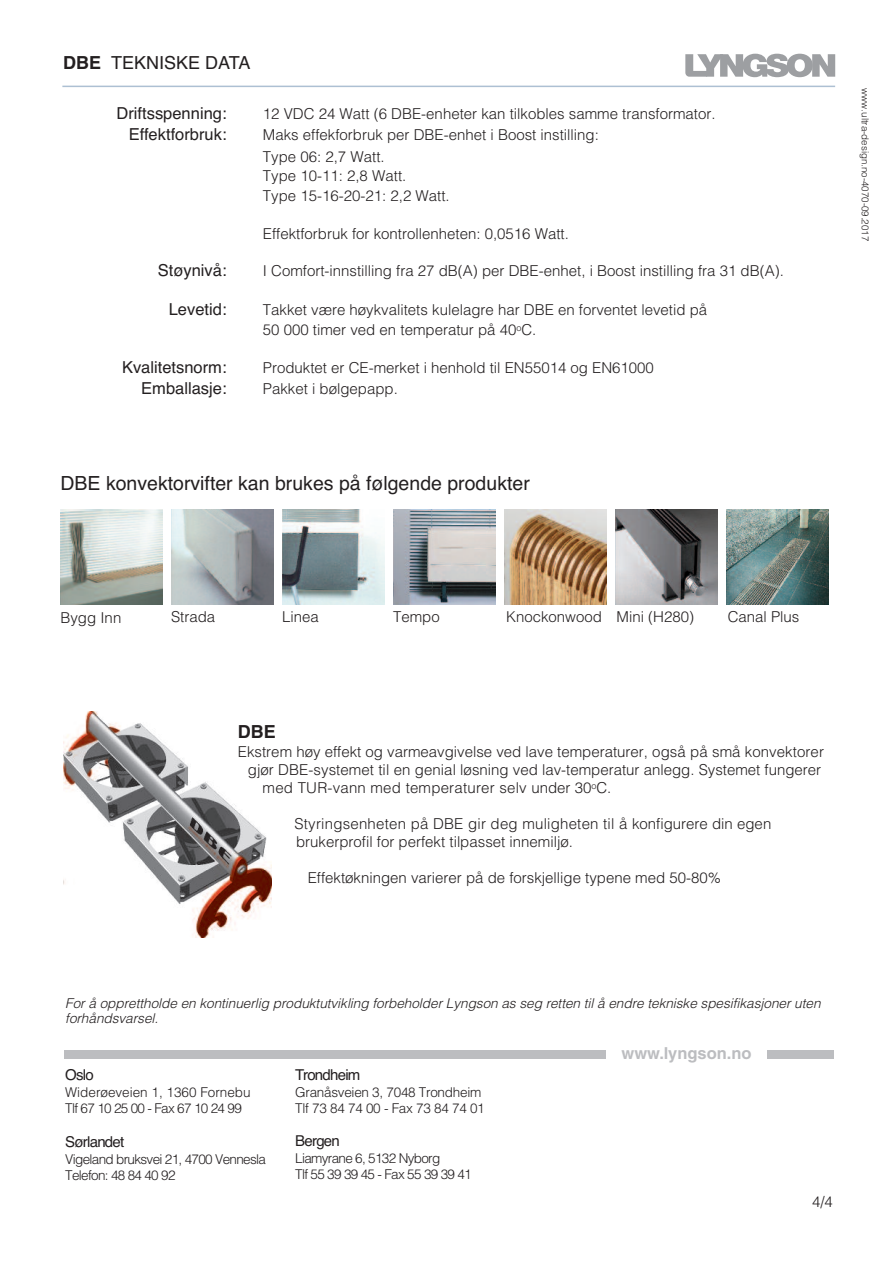
<style>
.page{position:relative;width:893px;height:1263px;background:#fff}
.page>*{position:absolute;margin:0;border:0;box-sizing:border-box;transform-origin:0 0}
.t1{font:19.5px "Helvetica";color:#231f20}
.t2{font:18px "Helvetica";color:#231f20}
.t3{font:700 18px "Helvetica CE";color:#231f20}
.t4{font:16.5px "Helvetica";color:#231f20}
.t5{font:700 16.5px "Helvetica CE";color:#bcbdc0}
.t6{font:300 15px/19.6px "Helvetica";color:#231f20}
.t7{font:15px "Helvetica";letter-spacing:-.05em;color:#231f20}
.t8{font:italic 300 13.5px/15px "Helvetica";letter-spacing:-.005em;color:#231f20}
.t9{font:300 13.5px/16.2px "Helvetica";letter-spacing:-.05em;color:#231f20}
.t10{font:300 13.5px/16.6px "Helvetica";letter-spacing:-.02em;color:#231f20}
.t11{font:300 13.5px/16.2px "Helvetica";color:#231f20}
.t12{font:300 9.75px "Helvetica";color:#231f20}
.s1{font-family:"Helvetica CE";font-weight:700}
</style>
<div class="page">
<img style="left:64px;top:711px;width:207px;height:226px">
<img style="left:60px;top:510px;width:103px;height:95px">
<img style="left:172px;top:510px;width:102px;height:95px">
<img style="left:283px;top:510px;width:102px;height:95px">
<img style="left:394px;top:510px;width:102px;height:95px">
<img style="left:616px;top:510px;width:102px;height:95px">
<img style="left:505px;top:510px;width:102px;height:95px">
<img style="left:727px;top:510px;width:102px;height:95px">
<hr style="left:62px;top:86px;width:773px;height:1px;background:#adc0d3">
<div style="left:64px;top:1049px;width:769px;height:9px;background:#bcbdc0"></div>
<div style="left:606px;top:1045px;width:161px;height:21px;background:#fff"></div>
<svg style="left:685px;top:54px;width:150px;height:23px"></svg>
<p class="t2" style="left:63px;top:52px;width:189px"><span class="s1">DBE</span> TEKNISKE DATA</p>
<p class="t4" style="left:117px;top:104px;width:112px">Driftsspenning:</p>
<p class="t6" style="left:263px;top:103px;width:454px">12 VDC 24 Watt (6 DBE-enheter kan tilkobles samme transformator.</p>
<p class="t4" style="left:129px;top:125px;width:99px">Effektforbruk:</p>
<p class="t6" style="left:263px;top:123px;width:337px;line-height:21.3px">Maks effekforbruk per DBE-enhet i Boost instilling:<br>Type 06: 2,7 Watt.</p>
<p class="t6" style="left:263px;top:165px;width:188px">Type 10-11: 2,8 Watt.<br>Type 15-16-20-21: 2,2 Watt.</p>
<p class="t6" style="left:263px;top:222px;width:307px">Effektforbruk for kontrollenheten: 0,0516 Watt.</p>
<p class="t4" style="left:158px;top:261px;width:70px">Støynivå:</p>
<p class="t6" style="left:263px;top:260px;width:522px">I Comfort-innstilling fra 27 dB(A) per DBE-enhet, i Boost instilling fra 31 dB(A).</p>
<p class="t4" style="left:169px;top:300px;width:59px">Levetid:</p>
<p class="t6" style="left:263px;top:299px;width:446px">Takket være høykvalitets kulelagre har DBE en forventet levetid på<br>50 000 timer ved en temperatur på 40<sup>o</sup>C.</p>
<p class="t4" style="left:122px;top:357px;width:106px">Kvalitetsnorm:</p>
<p class="t6" style="left:263px;top:356px;width:392px">Produktet er CE-merket i henhold til EN55014 og EN61000</p>
<p class="t4" style="left:141px;top:378px;width:87px">Emballasje:</p>
<p class="t6" style="left:263px;top:378px;width:137px">Pakket i bølgepapp.</p>
<h1 class="t1" style="left:60px;top:472px;width:471px">DBE konvektorvifter kan brukes på følgende produkter</h1>
<p class="t12" style="left:874px;top:88px;width:154px;rotate:90deg">www.ultra-design.no-4070-09.2017</p>
<p class="t6" style="left:60px;top:606px;width:62px">Bygg Inn</p>
<p class="t6" style="left:171px;top:605px;width:46px">Strada</p>
<p class="t6" style="left:282px;top:605px;width:38px">Linea</p>
<p class="t6" style="left:393px;top:605px;width:48px">Tempo</p>
<p class="t6" style="left:506px;top:605px;width:190px">Knockonwood Mini (H280)</p>
<p class="t6" style="left:728px;top:605px;width:73px">Canal Plus</p>
<p class="t3" style="left:238px;top:725px;width:39px">DBE</p>
<p class="t6" style="left:238px;top:741px;width:587px">Ekstrem høy effekt og varmeavgivelse ved lave temperaturer, også på små konvektorer</p>
<p class="t6" style="left:248px;top:759px;width:575px">gjør DBE-systemet til en genial løsning ved lav-temperatur anlegg. Systemet fungerer</p>
<p class="t6" style="left:263px;top:777px;width:350px">med TUR-vann med temperaturer selv under 30<sup>o</sup>C.</p>
<p class="t6" style="left:294px;top:814px;width:478px;line-height:18px">Styringsenheten på DBE gir deg muligheten til å konfigurere din egen brukerprofil for perfekt tilpasset innemiljø.</p>
<p class="t6" style="left:308px;top:867px;width:415px">Effektøkningen varierer på de forskjellige typene med 50-80%</p>
<p class="t8" style="left:65px;top:995px;width:757px">For å opprettholde en kontinuerlig produktutvikling forbeholder Lyngson as seg retten til å endre tekniske spesifikasjoner uten forhåndsvarsel.</p>
<p class="t7" style="left:65px;top:1066px;width:30px">Oslo</p>
<p class="t11" style="left:65px;top:1083px;width:187px">Widerøeveien 1, 1360 Fornebu<br>Tlf 67 10 25 00 - Fax 67 10 24 99</p>
<p class="t7" style="left:65px;top:1133px;width:61px">Sørlandet</p>
<p class="t9" style="left:65px;top:1150px;width:202px">Vigeland bruksvei 21, 4700 Vennesla<br>Telefon: 48 84 40 92</p>
<p class="t7" style="left:295px;top:1066px;width:67px">Trondheim</p>
<p class="t10" style="left:295px;top:1083px;width:191px">Granåsveien 3, 7048 Trondheim<br>Tlf 73 84 74 00 - Fax 73 84 74 01</p>
<p class="t7" style="left:295px;top:1132px;width:46px">Bergen</p>
<p class="t9" style="left:295px;top:1148px;width:178px;line-height:16.6px">Liamyrane 6, 5132 Nyborg<br>Tlf 55 39 39 45 - Fax 55 39 39 41</p>
<p class="t5" style="left:622px;top:1047px;width:131px">www.lyngson.no</p>
<p class="t6" style="left:812px;top:1191px;width:22px">4/4</p>
</div>
